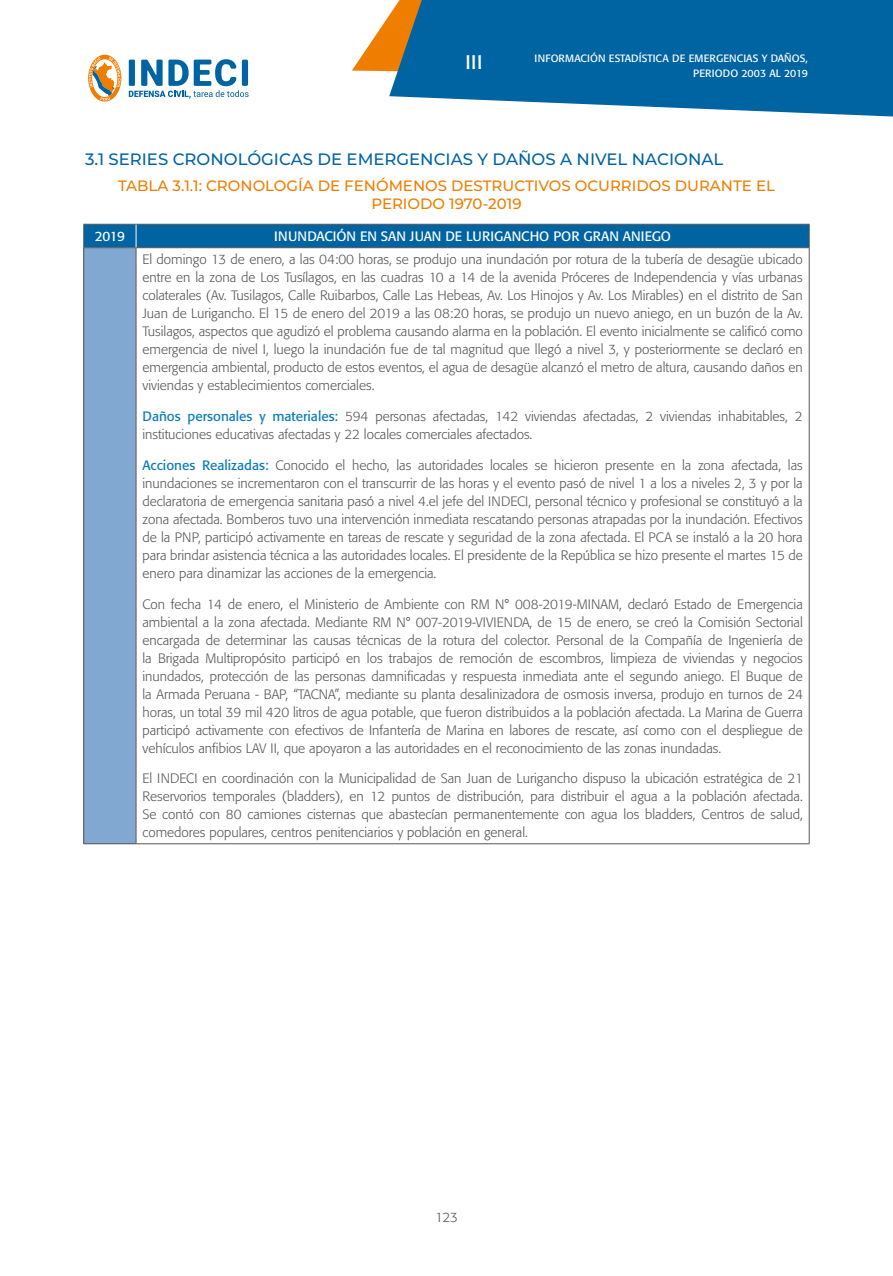
<style>
.page{position:relative;width:893px;height:1276px;background:#fff}
.page>*{position:absolute;margin:0;border:0;box-sizing:border-box;transform-origin:0 0}
.t1{font:19.5px "Formata";color:#fff}
.t2{font:500 16.5px "Montserrat";color:#0064a3}
.t3{font:500 15px/18px "Montserrat";color:#ef7d00;text-align:center}
.t4{font:300 13.5px/18px "Formata";color:#575756;text-align:justify}
.t5{font:13.5px "Formata";color:#fff}
.t6{font:10.5px/15px "Formata";letter-spacing:.01em;color:#fff;text-align:right}
.s1{font-weight:400;color:#0b7cb5}
</style>
<div class="page">
<svg style="left:352px;top:16px;width:37px;height:56px"></svg>
<svg style="left:389px;top:0;width:504px;height:117px;background:#2174a7"></svg>
<svg style="left:129px;top:59px;width:120px;height:40px"></svg>
<svg style="left:88px;top:54px;width:34px;height:48px"></svg>
<svg style="left:88px;top:55px;width:33px;height:47px"></svg>
<div style="left:84px;top:248px;width:52px;height:596px;background:#81a8d1"></div>
<hr style="left:83px;top:248px;width:1px;height:595px;background:#575756">
<hr style="left:136px;top:248px;width:1px;height:595px;background:#575756">
<hr style="left:809px;top:248px;width:1px;height:595px;background:#575756">
<hr style="left:83px;top:843px;width:53px;height:1px;background:#575756">
<hr style="left:136px;top:843px;width:674px;height:1px;background:#575756">
<svg style="left:83px;top:224px;width:727px;height:24px;background:#07649e"></svg>
<h1 class="t1" style="left:465px;top:50px;width:19px">III</h1>
<p class="t6" style="left:535px;top:50px;width:275px">INFORMACIÓN ESTADÍSTICA DE EMERGENCIAS Y DAÑOS,<br>PERIODO 2003 AL 2019</p>
<p class="t2" style="left:85px;top:147px;width:640px">3.1 SERIES CRONOLÓGICAS DE EMERGENCIAS Y DAÑOS A NIVEL NACIONAL</p>
<p class="t3" style="left:118px;top:176px;width:658px">TABLA 3.1.1: CRONOLOGÍA DE FENÓMENOS DESTRUCTIVOS OCURRIDOS DURANTE EL<br>PERIODO 1970-2019</p>
<p class="t5" style="left:95px;top:228px;width:32px">2019</p>
<p class="t5" style="left:274px;top:228px;width:398px">INUNDACIÓN EN SAN JUAN DE LURIGANCHO POR GRAN ANIEGO</p>
<p class="t4" style="left:142px;top:251px;width:662px">El domingo 13 de enero, a las 04:00 horas, se produjo una inundación por rotura de la tubería de desagüe ubicado entre en la zona de Los Tusílagos, en las cuadras 10 a 14 de la avenida Próceres de Independencia y vías urbanas colaterales (Av. Tusilagos, Calle Ruibarbos, Calle Las Hebeas, Av. Los Hinojos y Av. Los Mirables) en el distrito de San Juan de Lurigancho. El 15 de enero del 2019 a las 08:20 horas, se produjo un nuevo aniego, en un buzón de la Av.<br>Tusilagos, aspectos que agudizó el problema causando alarma en la población. El evento inicialmente se calificó como emergencia de nivel I, luego la inundación fue de tal magnitud que llegó a nivel 3, y posteriormente se declaró en emergencia ambiental, producto de estos eventos, el agua de desagüe alcanzó el metro de altura, causando daños en viviendas y establecimientos comerciales.</p>
<p class="t4" style="left:142px;top:407px;width:662px"><span class="s1">Daños personales y materiales:</span> 594 personas afectadas, 142 viviendas afectadas, 2 viviendas inhabitables, 2 instituciones educativas afectadas y 22 locales comerciales afectados.</p>
<p class="t4" style="left:142px;top:456px;width:662px"><span class="s1">Acciones Realizadas:</span> Conocido el hecho, las autoridades locales se hicieron presente en la zona afectada, las inundaciones se incrementaron con el transcurrir de las horas y el evento pasó de nivel 1 a los a niveles 2, 3 y por la declaratoria de emergencia sanitaria pasó a nivel 4.el jefe del INDECI, personal técnico y profesional se constituyó a la zona afectada. Bomberos tuvo una intervención inmediata rescatando personas atrapadas por la inundación. Efectivos de la PNP, participó activamente en tareas de rescate y seguridad de la zona afectada. El PCA se instaló a la 20 hora para brindar asistencia técnica a las autoridades locales. El presidente de la República se hizo presente el martes 15 de enero para dinamizar las acciones de la emergencia.</p>
<p class="t4" style="left:142px;top:595px;width:662px">Con fecha 14 de enero, el Ministerio de Ambiente con RM N° 008-2019-MINAM, declaró Estado de Emergencia ambiental a la zona afectada. Mediante RM N° 007-2019-VIVIENDA, de 15 de enero, se creó la Comisión Sectorial encargada de determinar las causas técnicas de la rotura del colector. Personal de la Compañía de Ingeniería de la Brigada Multipropósito participó en los trabajos de remoción de escombros, limpieza de viviendas y negocios inundados, protección de las personas damnificadas y respuesta inmediata ante el segundo aniego. El Buque de la Armada Peruana - BAP, “TACNA”, mediante su planta desalinizadora de osmosis inversa, produjo en turnos de 24 horas, un total 39 mil 420 litros de agua potable, que fueron distribuidos a la población afectada. La Marina de Guerra participó activamente con efectivos de Infantería de Marina en labores de rescate, así como con el despliegue de vehículos anfibios LAV II, que apoyaron a las autoridades en el reconocimiento de las zonas inundadas.</p>
<p class="t4" style="left:142px;top:769px;width:662px">El INDECI en coordinación con la Municipalidad de San Juan de Lurigancho dispuso la ubicación estratégica de 21<br>Reservorios temporales (bladders), en 12 puntos de distribución, para distribuir el agua a la población afectada.<br>Se contó con 80 camiones cisternas que abastecían permanentemente con agua los bladders, Centros de salud, comedores populares, centros penitenciarios y población en general.</p>
<p class="t4" style="left:435px;top:1208px;width:24px">123</p>
</div>
